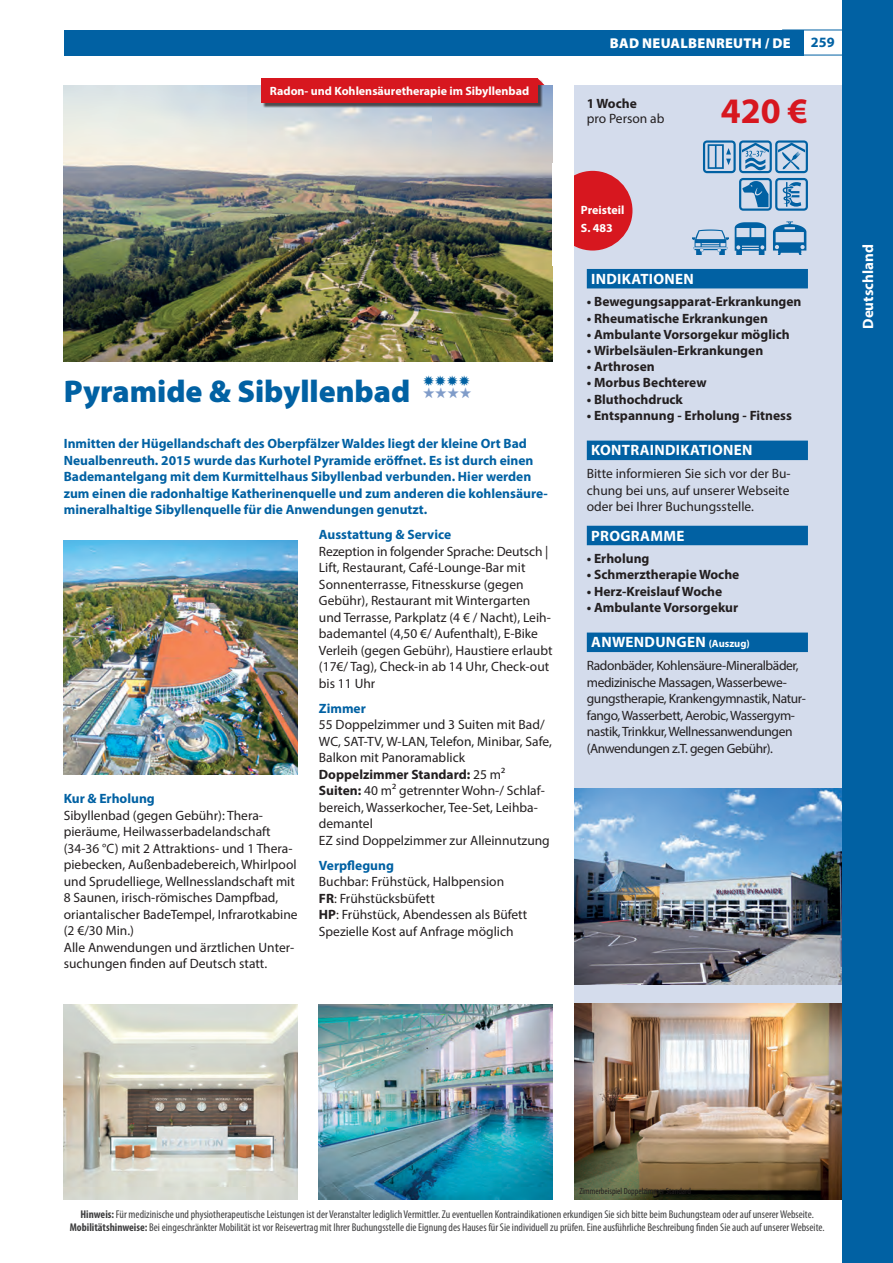
<style>
.page{position:relative;width:893px;height:1263px;background:#fff}
.page>*{position:absolute;margin:0;border:0;box-sizing:border-box;transform-origin:0 0}
.t1{font:700 36px "Myriad Pro";color:#d7171f}
.t2{font:900 31.5px "Myriad Pro";color:#0161a3}
.t3{font:700 15px "Myriad Pro";letter-spacing:.02em;color:#fff}
.t4{font:700 15px "Myriad Pro";color:#fff}
.t5{font:15px "Zapf Dingbats Std";color:#0161a3}
.t6{font:15px "Zapf Dingbats Std";color:#809cc9}
.t7{font:900 14.25px "Myriad Pro";letter-spacing:.02em;color:#fff}
.t8{font:700 14.25px "Myriad Pro";color:#0161a3}
.t9{font:13.5px/16.5px "Myriad Pro";color:#231f20}
.t10{font:700 13.5px/16.5px "Myriad Pro";color:#0161a3}
.t11{font:700 13.5px "Myriad Pro";color:#231f20}
.t12{font:13.5px/16.5px "Myriad Pro";letter-spacing:-.03em;color:#231f20}
.t13{font:700 12px/17.5px "Myriad Pro";color:#fff}
.t14{font:condensed 11.25px/13.5px "Myriad Pro";color:#3e3e3f;text-align:center}
.t15{font:condensed 9px "Myriad Pro";color:#231f20}
.s1{font-weight:700}
.s2{font-size:10.5px}
</style>
<div class="page">
<div style="left:64px;top:30px;width:740px;height:25px;background:#0161a3"></div>
<div style="left:574px;top:85px;width:319px;height:1114px;background:#d4dcec"></div>
<img style="left:64px;top:85px;width:489px;height:276px">
<div style="left:262px;top:79px;width:281px;height:29px;background:#231f20;opacity:.75"></div>
<div style="left:261px;top:78px;width:277px;height:25px;background:#d7171f"></div>
<svg style="left:538px;top:78px;width:6px;height:7px"></svg>
<img style="left:574px;top:788px;width:268px;height:196px">
<img style="left:574px;top:1003px;width:268px;height:196px">
<img style="left:64px;top:1004px;width:234px;height:195px">
<img style="left:319px;top:1004px;width:234px;height:195px">
<img style="left:64px;top:540px;width:234px;height:234px">
<div style="left:842px;top:0;width:51px;height:1263px;background:#0161a3"></div>
<div style="left:587px;top:269px;width:221px;height:19px;background:#0161a3"></div>
<div style="left:587px;top:441px;width:221px;height:19px;background:#0161a3"></div>
<div style="left:587px;top:526px;width:221px;height:19px;background:#0161a3"></div>
<div style="left:587px;top:632px;width:221px;height:20px;background:#0161a3"></div>
<svg style="left:703px;top:140px;width:105px;height:69px"></svg>
<svg style="left:763px;top:166px;width:45px;height:43px"></svg>
<svg style="left:692px;top:229px;width:27px;height:26px"></svg>
<svg style="left:719px;top:209px;width:40px;height:46px"></svg>
<svg style="left:759px;top:209px;width:48px;height:46px"></svg>
<div style="left:553px;top:171px;width:79px;height:80px;background:#d7171f;border-radius:50%"></div>
<div style="left:553px;top:164px;width:21px;height:102px;background:#fff"></div>
<p class="t13" style="left:270px;top:81px;width:261px">Radon- und Kohlensäuretherapie im Sibyllenbad</p>
<p class="t7" style="left:610px;top:34px;width:182px">BAD NEUALBENREUTH / DE</p>
<p class="t8" style="left:811px;top:33px;width:25px">259</p>
<p class="t11" style="left:587px;top:95px;width:52px">1 Woche</p>
<p class="t9" style="left:587px;top:110px;width:79px">pro Person ab</p>
<h1 class="t1" style="left:721px;top:87px;width:89px">420 €</h1>
<h2 class="t2" style="left:64px;top:370px;width:348px">Pyramide &amp; Sibyllenbad</h2>
<p class="t5" style="left:423px;top:373px;width:49px">✹✹✹✹</p>
<p class="t10" style="left:64px;top:435px;width:486px">Inmitten der Hügellandschaft des Oberpfälzer Waldes liegt der kleine Ort Bad Neualbenreuth. 2015 wurde das Kurhotel Pyramide eröffnet. Es ist durch einen Bademantelgang mit dem Kurmittelhaus Sibyllenbad verbunden. Hier werden zum einen die radonhaltige Katherinenquelle und zum anderen die kohlensäure&shy;mineralhaltige Sibyllenquelle für die Anwendungen genutzt.</p>
<p class="t6" style="left:423px;top:385px;width:50px">★★★★</p>
<p class="t10" style="left:64px;top:790px;width:93px">Kur &amp; Erholung</p>
<p class="t9" style="left:64px;top:807px;width:235px">Sibyllenbad (gegen Gebühr): Thera&shy;pieräume, Heilwasserbadelandschaft (34-36 °C) mit 2 Attraktions- und 1 Thera&shy;piebecken, Außenbadebereich, Whirlpool und Sprudelliege, Wellnesslandschaft mit 8 Saunen, irisch-römisches Dampfbad, oriantalischer BadeTempel, Infrarotkabine (2 €/30 Min.)<br>Alle Anwendungen und ärztlichen Unter&shy;suchungen finden auf Deutsch statt.</p>
<p class="t10" style="left:319px;top:526px;width:134px">Ausstattung &amp; Service</p>
<p class="t9" style="left:319px;top:543px;width:235px">Rezeption in folgender Sprache: Deutsch | Lift, Restaurant, Café-Lounge-Bar mit Sonnenterrasse, Fitnesskurse (gegen Gebühr), Restaurant mit Wintergarten und Terrasse, Parkplatz (4 € / Nacht), Leih&shy;bademantel (4,50 €/ Aufenthalt), E-Bike Verleih (gegen Gebühr), Haustiere erlaubt (17€/ Tag), Check-in ab 14 Uhr, Check-out bis 11 Uhr</p>
<p class="t10" style="left:319px;top:700px;width:48px">Zimmer</p>
<p class="t9" style="left:319px;top:716px;width:235px">55 Doppelzimmer und 3 Suiten mit Bad/ WC, SAT-TV, W-LAN, Telefon, Minibar, Safe, Balkon mit Panoramablick <span class="s1">Doppelzimmer Standard:</span> 25 m²<br><span class="s1">Suiten:</span> 40 m² getrennter Wohn-/ Schlaf&shy;bereich, Wasserkocher, Tee-Set, Leihba&shy;demantel<br>EZ sind Doppelzimmer zur Alleinnutzung</p>
<p class="t10" style="left:319px;top:856px;width:76px">Verpflegung</p>
<p class="t9" style="left:319px;top:873px;width:210px">Buchbar: Frühstück, Halbpension<br><span class="s1">FR</span>: Frühstücksbüfett<br><span class="s1">HP</span>: Frühstück, Abendessen als Büfett<br>Spezielle Kost auf Anfrage möglich</p>
<p class="t13" style="left:581px;top:201px;width:45px">Preisteil<br>S. 483</p>
<p class="t3" style="left:591px;top:269px;width:104px">INDIKATIONEN</p>
<p class="t11" style="left:587px;top:293px;width:216px">• Bewegungsapparat-Erkrankungen</p>
<p class="t11" style="left:587px;top:309px;width:183px">• Rheumatische Erkrankungen</p>
<p class="t11" style="left:587px;top:325px;width:204px">• Ambulante Vorsorgekur möglich</p>
<p class="t11" style="left:587px;top:342px;width:178px">• Wirbelsäulen-Erkrankungen</p>
<p class="t11" style="left:587px;top:358px;width:70px">• Arthrosen</p>
<p class="t11" style="left:587px;top:374px;width:121px">• Morbus Bechterew</p>
<p class="t11" style="left:587px;top:390px;width:98px">• Bluthochdruck</p>
<p class="t11" style="left:587px;top:406px;width:207px">• Entspannung - Erholung - Fitness</p>
<p class="t3" style="left:591px;top:441px;width:163px">KONTRAINDIKATIONEN</p>
<p class="t9" style="left:587px;top:465px;width:205px;text-align:justify">Bitte informieren Sie sich vor der Bu&shy;chung bei uns, auf unserer Webseite oder bei Ihrer Buchungsstelle.</p>
<p class="t3" style="left:591px;top:526px;width:95px">PROGRAMME</p>
<p class="t11" style="left:587px;top:550px;width:64px">• Erholung</p>
<p class="t11" style="left:587px;top:566px;width:154px">• Schmerztherapie Woche</p>
<p class="t11" style="left:587px;top:582px;width:137px">• Herz-Kreislauf Woche</p>
<p class="t11" style="left:587px;top:598px;width:153px">• Ambulante Vorsorgekur</p>
<p class="t3" style="left:591px;top:633px;width:160px">ANWENDUNGEN <span class="s2">(Auszug)</span></p>
<p class="t12" style="left:587px;top:657px;width:221px">Radonbäder, Kohlensäure-Mineralbäder, medizinische Massagen, Wasserbewe&shy;gungstherapie, Krankengymnastik, Natur&shy;fango, Wasserbett, Aerobic, Wassergym&shy;nastik, Trinkkur, Wellnessanwendungen (Anwendungen z.T. gegen Gebühr).</p>
<p class="t4" style="left:858px;top:329px;width:86px;rotate:-90deg">Deutschland</p>
<p class="t15" style="left:579px;top:1185px;width:113px">Zimmerbeispiel Doppelzimmer Standard</p>
<p class="t14" style="left:70px;top:1207px;width:756px"><span class="s1">Hinweis:</span> Für medizinische und physiotherapeutische Leistungen ist der Veranstalter lediglich Vermittler. Zu eventuellen Kontraindikationen erkundigen Sie sich bitte beim Buchungsteam oder auf unserer Webseite.<br><span class="s1">Mobilitätshinweise:</span> Bei eingeschränkter Mobilität ist vor Reisevertrag mit Ihrer Buchungsstelle die Eignung des Hauses für Sie individuell zu prüfen. Eine ausführliche Beschreibung finden Sie auch auf unserer Webseite.</p>
</div>
